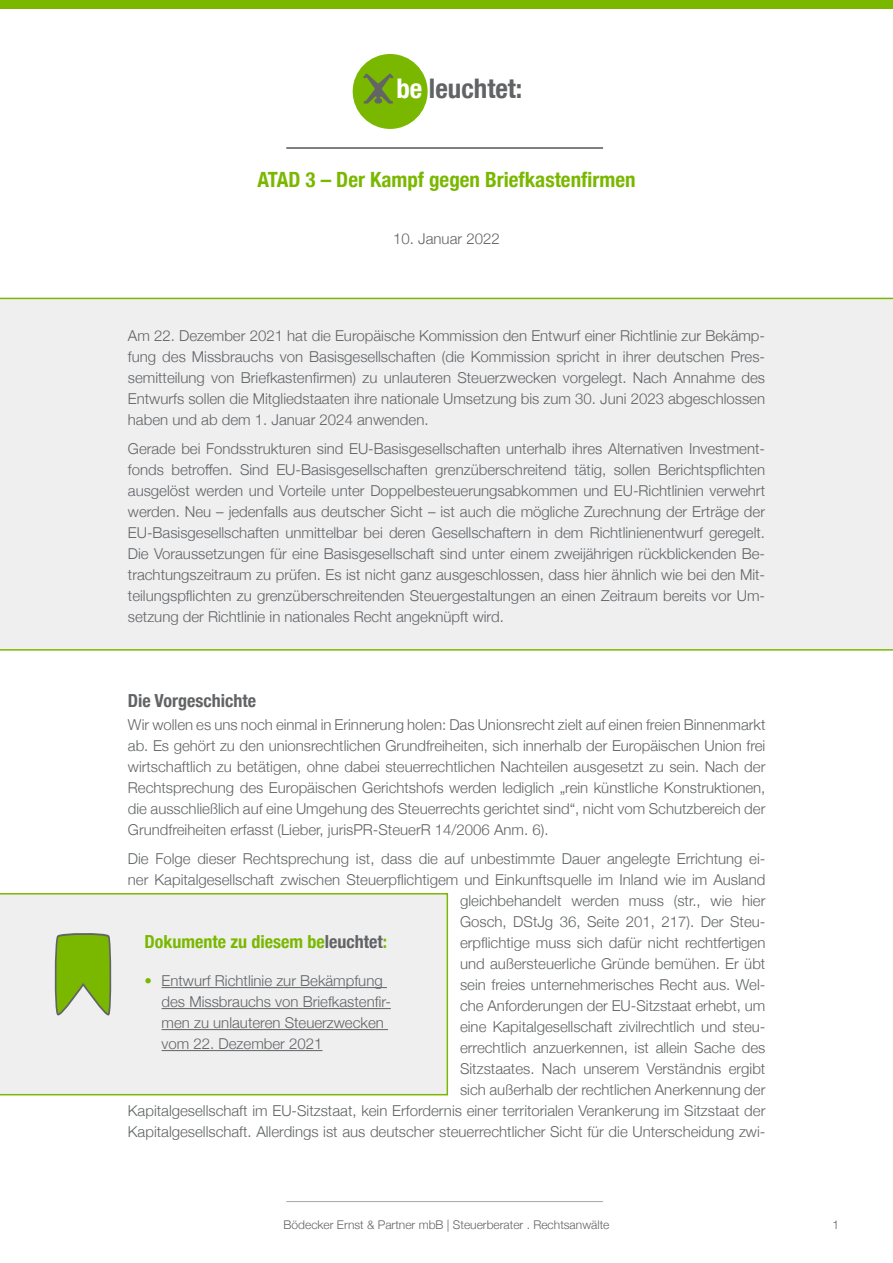
<style>
.page{position:relative;width:893px;height:1263px;background:#fff}
.page>*{position:absolute;margin:0;border:0;box-sizing:border-box;transform-origin:0 0}
.t1{font:700 condensed 27px "Helvetica Neue LT Com";color:#616365}
.t2{font:700 condensed 21px "Helvetica Neue";color:#7ab800}
.t3{font:700 condensed 18px "Helvetica Neue";color:#7ab800}
.t4{font:700 condensed 18px "Helvetica Neue";color:#616365}
.t5{font:300 15px/21px "Helvetica Neue";color:#616365;text-align:justify}
.t6{font:300 12px "Helvetica Neue";color:#616365}
.s1{color:#fff}
.s2{color:#616365}
.s3{color:#7ab800}
</style>
<div class="page">
<div style="left:0;top:0;width:893px;height:9px;background:#7ab800"></div>
<hr style="left:286px;top:1201px;width:317px;height:1px;background:#a9a5a5">
<div style="left:353px;top:55px;width:74px;height:73px;background:#7ab800;border-radius:50%"></div>
<div style="left:353px;top:54px;width:75px;height:75px;border:2px solid #7ab800;border-radius:50%"></div>
<svg style="left:363px;top:73px;width:30px;height:31px"></svg>
<hr style="left:286px;top:148px;width:317px;height:1px;background:#000">
<div style="left:0;top:298px;width:893px;height:353px;background:#efeff0"></div>
<div style="left:0;top:893px;width:448px;height:202px;background:#efeff0"></div>
<hr style="left:162px;top:987px;width:225px;height:1px;background:#616365">
<hr style="left:162px;top:1008px;width:229px;height:1px;background:#616365">
<hr style="left:162px;top:1029px;width:226px;height:1px;background:#616365">
<hr style="left:162px;top:1050px;width:160px;height:1px;background:#616365">
<svg style="left:54px;top:931px;width:59px;height:86px"></svg>
<h1 class="t1" style="left:396px;top:72px;width:127px"><span class="s1">be</span> leuchtet:</h1>
<h2 class="t2" style="left:257px;top:162px;width:380px">ATAD 3 – Der Kampf gegen Briefkastenfirmen</h2>
<p class="t5" style="left:393px;top:227px;width:108px">10. Januar 2022</p>
<p class="t5" style="left:128px;top:324px;width:639px">Am 22. Dezember 2021 hat die Europäische Kommission den Entwurf einer Richtlinie zur Bekämp&shy;fung des Missbrauchs von Basisgesellschaften (die Kommission spricht in ihrer deutschen Pres&shy;semitteilung von Briefkastenfirmen) zu unlauteren Steuerzwecken vorgelegt. Nach Annahme des Entwurfs sollen die Mitgliedstaaten ihre nationale Umsetzung bis zum 30. Juni 2023 abgeschlossen haben und ab dem 1. Januar 2024 anwenden.</p>
<p class="t5" style="left:128px;top:437px;width:639px">Gerade bei Fondsstrukturen sind EU-Basisgesellschaften unterhalb ihres Alternativen Investment&shy;fonds betroffen. Sind EU-Basisgesellschaften grenzüberschreitend tätig, sollen Berichtspflichten ausgelöst werden und Vorteile unter Doppelbesteuerungsabkommen und EU-Richtlinien verwehrt werden. Neu – jedenfalls aus deutscher Sicht – ist auch die mögliche Zurechnung der Erträge der EU-Basisgesellschaften unmittelbar bei deren Gesellschaftern in dem Richtlinienentwurf geregelt.<br>Die Voraussetzungen für eine Basisgesellschaft sind unter einem zweijährigen rückblickenden Be&shy;trachtungszeitraum zu prüfen. Es ist nicht ganz ausgeschlossen, dass hier ähnlich wie bei den Mit&shy;teilungspflichten zu grenzüberschreitenden Steuergestaltungen an einen Zeitraum bereits vor Um&shy;setzung der Richtlinie in nationales Recht angeknüpft wird.</p>
<p class="t4" style="left:128px;top:685px;width:130px">Die Vorgeschichte</p>
<p class="t5" style="left:128px;top:713px;width:639px">Wir wollen es uns noch einmal in Erinnerung holen: Das Unionsrecht zielt auf einen freien Binnenmarkt ab. Es gehört zu den unionsrechtlichen Grundfreiheiten, sich innerhalb der Europäischen Union frei wirtschaftlich zu betätigen, ohne dabei steuerrechtlichen Nachteilen ausgesetzt zu sein. Nach der Rechtsprechung des Europäischen Gerichtshofs werden lediglich „rein künstliche Konstruktionen, die ausschließlich auf eine Umgehung des Steuerrechts gerichtet sind“, nicht vom Schutzbereich der Grundfreiheiten erfasst (Lieber, jurisPR-SteuerR 14/2006 Anm. 6).</p>
<p class="t5" style="left:128px;top:847px;width:639px;text-align:right">Die Folge dieser Rechtsprechung ist, dass die auf unbestimmte Dauer angelegte Errichtung ei&shy;ner Kapitalgesellschaft zwischen Steuerpflichtigem und Einkunftsquelle im Inland wie im Ausland gleichbehandelt werden muss (str., wie hier<br>Gosch, DStJg 36, Seite 201, 217). Der Steu-<br>erpflichtige muss sich dafür nicht rechtfertigen<br>und außersteuerliche Gründe bemühen. Er übt<br>sein freies unternehmerisches Recht aus. Wel-<br>che Anforderungen der EU-Sitzstaat erhebt, um<br>eine Kapitalgesellschaft zivilrechtlich und steu-<br>errechtlich anzuerkennen, ist allein Sache des<br>Sitzstaates. Nach unserem Verständnis ergibt<br>sich außerhalb der rechtlichen Anerkennung der<br>Kapitalgesellschaft im EU-Sitzstaat, kein Erfordernis einer territorialen Verankerung im Sitzstaat der Kapitalgesellschaft. Allerdings ist aus deutscher steuerrechtlicher Sicht für die Unterscheidung zwi-</p>
<p class="t3" style="left:145px;top:927px;width:244px">Dokumente zu diesem be<span class="s2">leuchtet</span>:</p>
<p class="t5" style="left:162px;top:969px;width:231px;text-align:left;text-indent:-17px"><span class="s3">•</span> Entwurf Richtlinie zur Bekämpfung des Missbrauchs von Briefkastenfir&shy;men zu unlauteren Steuerzwecken vom 22. Dezember 2021</p>
<p class="t6" style="left:284px;top:1215px;width:327px">Bödecker Ernst &amp; Partner mbB | Steuerberater . Rechtsanwälte</p>
<p class="t6" style="left:832px;top:1215px;width:8px">1</p>
</div>
